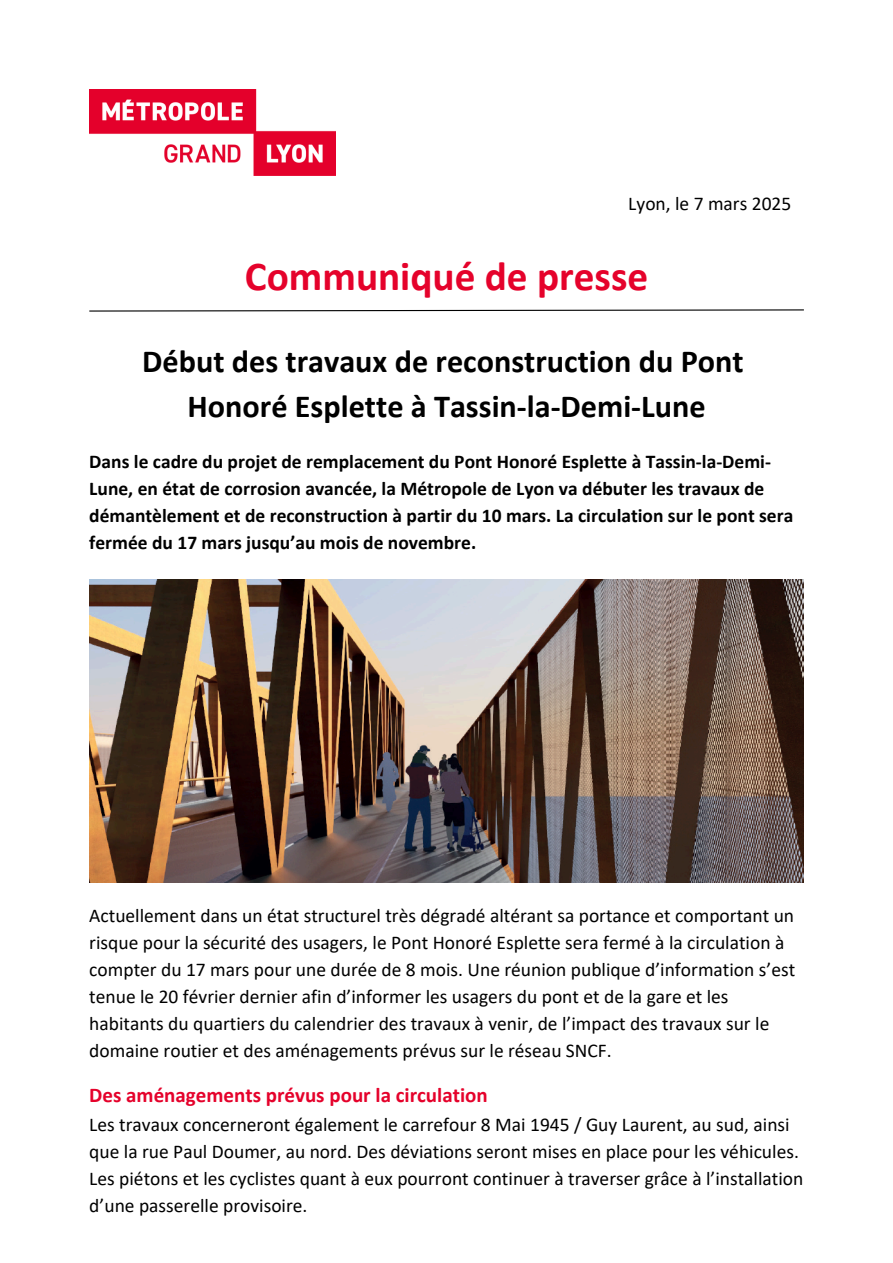
<style>
.page{position:relative;width:893px;height:1263px;background:#fff}
.page>*{position:absolute;margin:0;border:0;box-sizing:border-box;transform-origin:0 0}
.t1{font:700 41.25px "Calibri";color:#e5022b}
.t2{font:700 32.25px/45px "Calibri";color:#000;text-align:center}
.t3{font:700 21px "Calibri";color:#e5022b}
.t4{font:19.5px/27px "Calibri";color:#000}
.t5{font:700 19.5px/27px "Calibri";color:#000}
</style>
<div class="page">
<svg style="left:89px;top:309px;width:715px;height:3px"></svg>
<img style="left:89px;top:580px;width:715px;height:302px">
<img style="left:89px;top:89px;width:247px;height:86px">
<p class="t4" style="left:628px;top:192px;width:164px">Lyon, le 7 mars 2025</p>
<p class="t1" style="left:245px;top:259px;width:405px">Communiqué de presse</p>
<h1 class="t2" style="left:142px;top:341px;width:603px">Début des travaux de reconstruction du Pont<br>Honoré Esplette à Tassin-la-Demi-Lune</h1>
<p class="t5" style="left:89px;top:450px;width:705px">Dans le cadre du projet de remplacement du Pont Honoré Esplette à Tassin-la-Demi-Lune, en état de corrosion avancée, la Métropole de Lyon va débuter les travaux de démantèlement et de reconstruction à partir du 10 mars. La circulation sur le pont sera fermée du 17 mars jusqu’au mois de novembre.</p>
<h2 class="t4" style="left:89px;top:904px;width:707px">Actuellement dans un état structurel très dégradé altérant sa portance et comportant un risque pour la sécurité des usagers, le Pont Honoré Esplette sera fermé à la circulation à compter du 17 mars pour une durée de 8 mois. Une réunion publique d’information s’est tenue le 20 février dernier afin d’informer les usagers du pont et de la gare et les habitants du quartiers du calendrier des travaux à venir, de l’impact des travaux sur le domaine routier et des aménagements prévus sur le réseau SNCF.</h2>
<p class="t3" style="left:89px;top:1086px;width:400px">Des aménagements prévus pour la circulation</p>
<h3 class="t4" style="left:89px;top:1112px;width:715px">Les travaux concerneront également le carrefour 8 Mai 1945 / Guy Laurent, au sud, ainsi que la rue Paul Doumer, au nord. Des déviations seront mises en place pour les véhicules.<br>Les piétons et les cyclistes quant à eux pourront continuer à traverser grâce à l’installation d’une passerelle provisoire.</h3>
</div>
